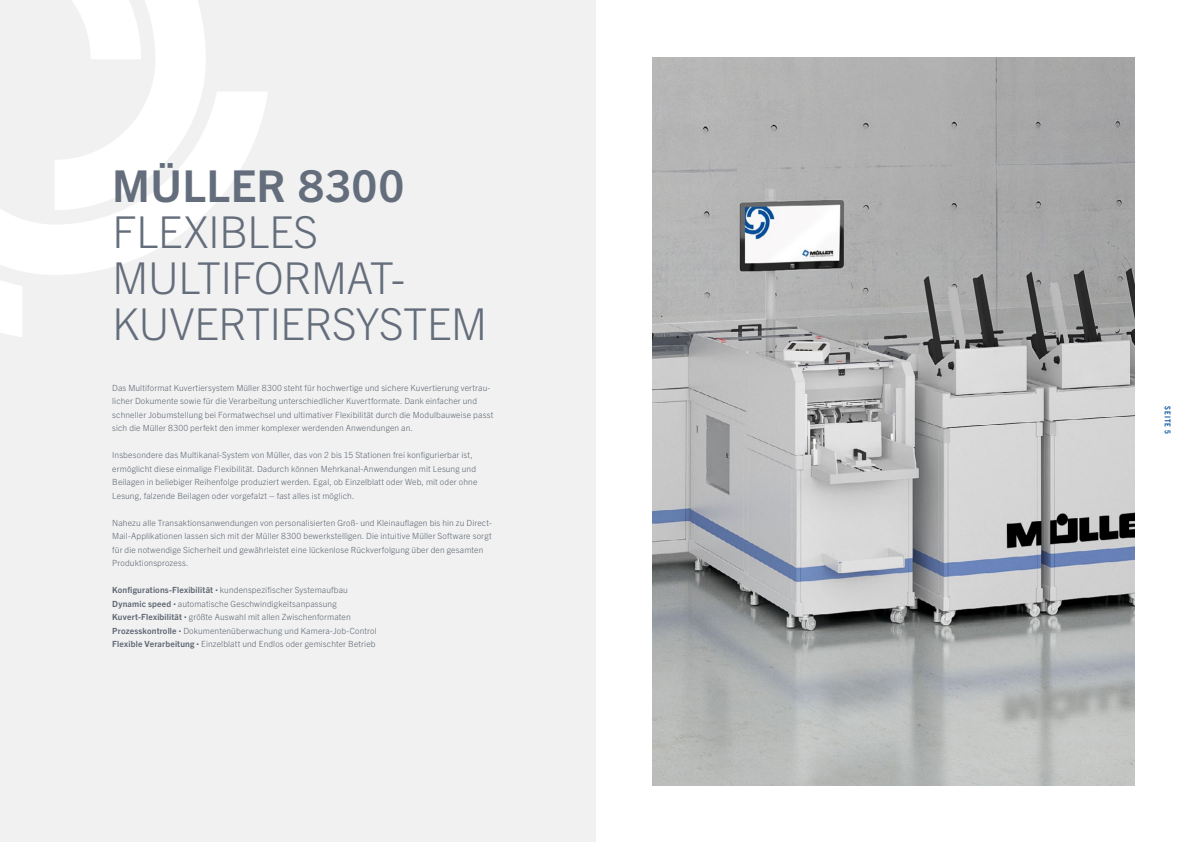
<style>
.page{position:relative;width:1191px;height:842px;background:#fff}
.page>*{position:absolute;margin:0;border:0;box-sizing:border-box;transform-origin:0 0}
.t1{font:300 44px/46px "Trade Gothic Next LT Pro";letter-spacing:-.015em;color:#646d7b}
.t2{font:700 44px "Trade Gothic Next LT Pro";letter-spacing:.015em;color:#646d7b}
.t3{font:300 8.5px/13.5px "Trade Gothic Next LT Pro";letter-spacing:.01em;color:#5c6571}
.t4{font:700 condensed 8px "Trade Gothic Next LT Pro";letter-spacing:.11em;color:#004f9f}
.s1{font-weight:700}
.s2{font-weight:700;font-size:5px}
</style>
<div class="page">
<div style="left:0;top:0;width:595px;height:842px;background:#f1f1f1"></div>
<svg style="left:206px;top:92px;width:62px;height:120px;fill:#fff"></svg>
<svg style="left:0;top:0;width:206px;height:337px"></svg>
<img style="left:652px;top:57px;width:482px;height:728px">
<h1 class="t2" style="left:112px;top:155px;width:293px">MÜLLER 8300</h1>
<h1 class="t1" style="left:112px;top:206px;width:377px">FLEXIBLES<br>MULTIFORMAT-<br>KUVERTIERSYSTEM</h1>
<p class="t3" style="left:112px;top:380px;width:382px">Das Multiformat Kuvertiersystem Müller 8300 steht für hochwertige und sichere Kuvertierung vertrau&shy;licher Dokumente sowie für die Verarbeitung unterschiedlicher Kuvertformate. Dank einfacher und schneller Jobumstellung bei Formatwechsel und ultimativer Flexibilität durch die Modulbauweise passt sich die Müller 8300 perfekt den immer komplexer werdenden Anwendungen an.</p>
<p class="t3" style="left:112px;top:448px;width:367px">Insbesondere das Multikanal-System von Müller, das von 2 bis 15 Stationen frei konfigurierbar ist, ermöglicht diese einmalige Flexibilität. Dadurch können Mehrkanal-Anwendungen mit Lesung und Beilagen in beliebiger Reihenfolge produziert werden. Egal, ob Einzelblatt oder Web, mit oder ohne Lesung, falzende Beilagen oder vorgefalzt – fast alles ist möglich.</p>
<p class="t3" style="left:112px;top:515px;width:381px">Nahezu alle Transaktionsanwendungen von personalisierten Groß- und Kleinauflagen bis hin zu Direct-Mail-Applikationen lassen sich mit der Müller 8300 bewerkstelligen. Die intuitive Müller Software sorgt für die notwendige Sicherheit und gewährleistet eine lückenlose Rückverfolgung über den gesamten Produktionsprozess.</p>
<p class="t3" style="left:112px;top:583px;width:266px"><span class="s1">Konfigurations-Flexibilität</span> <span class="s2">•</span> kundenspezifischer Systemaufbau <span class="s1">Dynamic speed</span> <span class="s2">•</span> automatische Geschwindigkeitsanpassung <span class="s1">Kuvert-Flexibilität</span> <span class="s2">•</span> größte Auswahl mit allen Zwischenformaten <span class="s1">Prozesskontrolle</span> <span class="s2">•</span> Dokumentenüberwachung und Kamera-Job-Control <span class="s1">Flexible Verarbeitung</span> <span class="s2">•</span> Einzelblatt und Endlos oder gemischter Betrieb</p>
<p class="t4" style="left:1173px;top:406px;width:29px;rotate:90deg">SEITE 5</p>
</div>
